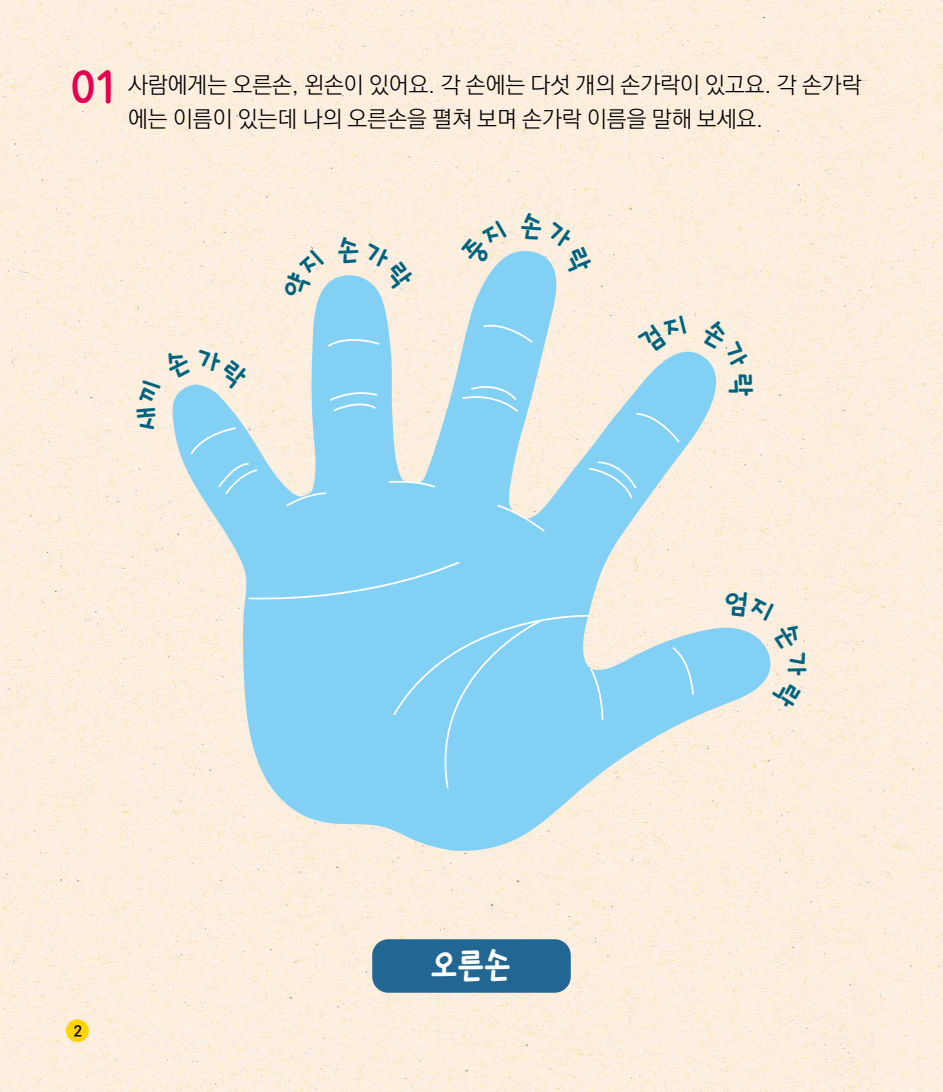
<style>
.page{position:relative;width:943px;height:1092px;background:#fff}
.page>*{position:absolute;margin:0;border:0;box-sizing:border-box;transform-origin:0 0}
.t1{font:49px "Rix Citrus Life B";color:#e50050}
.t2{font:36.75px "Rix Cute Cat B";color:#fff}
.t3{font:22.75px/33.8px "Ko Pub World Dotum PL";color:#000}
.t4{font:15.05px "Ko Pub World Dotum PB";color:#000}
</style>
<div class="page">
<img style="left:0;top:0;width:943px;height:1091px">
<div style="left:372px;top:939px;width:198px;height:53px;background:#226793;border-radius:16px"></div>
<div style="left:66px;top:1019px;width:23px;height:23px;background:#ffd400;border-radius:50%"></div>
<svg style="left:169px;top:249px;width:603px;height:603px;background:#c6e0e7"></svg>
<svg style="left:495px;top:503px;width:50px;height:29px"></svg>
<div style="left:392px;top:612px;width:212px;height:177px;background:#83d0f5"></div>
<svg style="left:387px;top:480px;width:49px;height:8px"></svg>
<svg style="left:284px;top:491px;width:43px;height:17px"></svg>
<div style="left:247px;top:560px;width:213px;height:41px;background:#83d0f5"></div>
<svg style="left:635px;top:412px;width:45px;height:31px"></svg>
<svg style="left:671px;top:645px;width:23px;height:50px"></svg>
<svg style="left:482px;top:322px;width:51px;height:21px"></svg>
<svg style="left:326px;top:334px;width:54px;height:14px"></svg>
<svg style="left:587px;top:460px;width:50px;height:39px;background:#8ed4f5"></svg>
<svg style="left:461px;top:381px;width:58px;height:31px;background:#8fd4f5"></svg>
<svg style="left:328px;top:388px;width:50px;height:24px"></svg>
<svg style="left:217px;top:462px;width:41px;height:34px"></svg>
<svg style="left:136px;top:347px;width:113px;height:108px;background:#d3e4e5"></svg>
<svg style="left:281px;top:249px;width:43px;height:51px;background:#f9eddd"></svg>
<svg style="left:338px;top:236px;width:77px;height:56px;background:#eceae0"></svg>
<svg style="left:459px;top:219px;width:48px;height:48px;background:#f7ecdd"></svg>
<svg style="left:520px;top:212px;width:73px;height:63px;background:#e9e9e1"></svg>
<svg style="left:636px;top:315px;width:50px;height:40px;background:#faedde"></svg>
<svg style="left:699px;top:318px;width:55px;height:77px;background:#ebe9e0"></svg>
<svg style="left:724px;top:589px;width:82px;height:120px;background:#dae5e4"></svg>
<h1 class="t1" style="left:72px;top:61px;width:45px">01</h1>
<p class="t3" style="left:128px;top:69px;width:735px">사람에게는 오른손, 왼손이 있어요. 각 손에는 다섯 개의 손가락이 있고요. 각 손가락 에는 이름이 있는데 나의 오른손을 펼쳐 보며 손가락 이름을 말해 보세요.</p>
<p class="t4" style="left:74px;top:1020px;width:10px">2</p>
<h2 class="t2" style="left:431px;top:946px;width:82px">오른손</h2>
</div>
